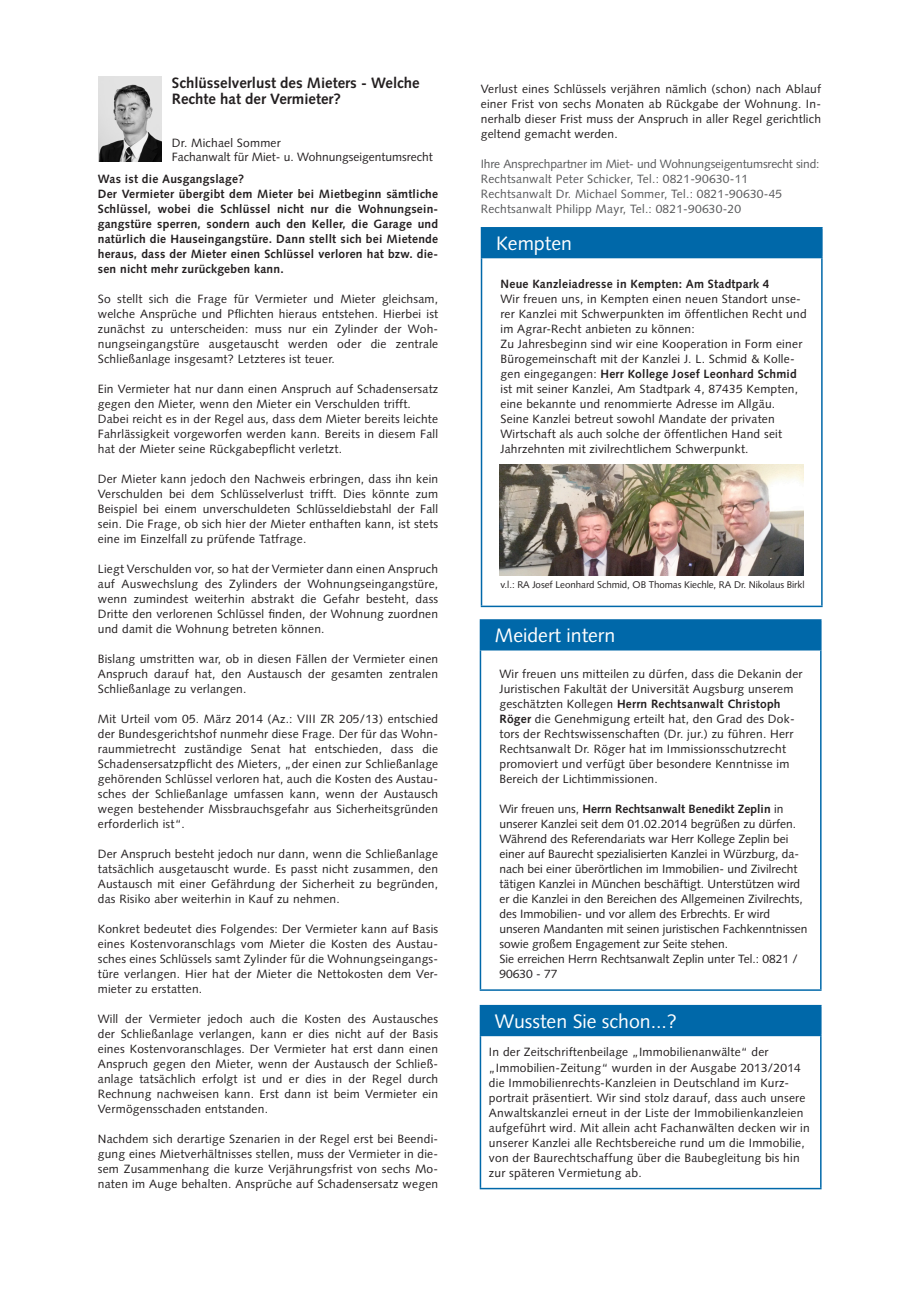
<style>
.page{position:relative;width:919px;height:1289px;background:#fff}
.page>*{position:absolute;margin:0;border:0;box-sizing:border-box;transform-origin:0 0}
.t1{font:19.5px "Syntax LT Std";color:#fff}
.t2{font:700 15px/16.5px "Syntax LT Std";color:#231f20}
.t3{font:12px/15px "Syntax LT Std";letter-spacing:.02em;color:#231f20;text-align:justify}
.t4{font:12px/15px "Syntax LT Std";color:#231f20}
.t5{font:700 12px/15px "Syntax LT Std";letter-spacing:.02em;color:#231f20}
.t6{font:12px/15px "Syntax LT Std";letter-spacing:.02em;color:#57585a}
.t7{font:9.75px "Syntax LT Std";letter-spacing:-.005em;color:#231f20}
.s1{font-weight:700}
</style>
<div class="page">
<div style="left:480px;top:620px;width:340px;height:29px;background:#0068a9"></div>
<hr style="left:479px;top:619px;width:342px;height:1px;background:#0068a9">
<hr style="left:479px;top:620px;width:2px;height:29px;background:#0068a9">
<svg style="left:820px;top:620px;width:1px;height:29px"></svg>
<hr style="left:479px;top:649px;width:342px;height:1px;background:#0068a9">
<hr style="left:479px;top:650px;width:2px;height:339px;background:#0068a9">
<hr style="left:820px;top:650px;width:1px;height:339px;background:#0068a9">
<hr style="left:479px;top:989px;width:342px;height:1px;background:#0068a9">
<div style="left:480px;top:1005px;width:340px;height:30px;background:#0068a9"></div>
<hr style="left:479px;top:1004px;width:342px;height:2px;background:#0068a9">
<hr style="left:479px;top:1006px;width:2px;height:28px;background:#0068a9">
<svg style="left:820px;top:1006px;width:1px;height:28px"></svg>
<hr style="left:479px;top:1034px;width:342px;height:2px;background:#0068a9">
<hr style="left:479px;top:1036px;width:2px;height:151px;background:#0068a9">
<hr style="left:820px;top:1036px;width:1px;height:151px;background:#0068a9">
<hr style="left:479px;top:1187px;width:342px;height:2px;background:#0068a9">
<img style="left:99px;top:77px;width:63px;height:85px">
<div style="left:481px;top:228px;width:340px;height:29px;background:#0068a9"></div>
<hr style="left:480px;top:227px;width:342px;height:1px;background:#0068a9">
<hr style="left:480px;top:228px;width:2px;height:29px;background:#0068a9">
<svg style="left:821px;top:228px;width:1px;height:29px"></svg>
<hr style="left:480px;top:257px;width:342px;height:1px;background:#0068a9">
<hr style="left:480px;top:258px;width:2px;height:347px;background:#0068a9">
<hr style="left:821px;top:258px;width:1px;height:347px;background:#0068a9">
<hr style="left:480px;top:605px;width:342px;height:2px;background:#0068a9">
<img style="left:499px;top:465px;width:304px;height:110px">
<p class="t2" style="left:172px;top:74px;width:249px">Schlüsselverlust des Mieters - Welche<br>Rechte hat der Vermieter?</p>
<p class="t4" style="left:172px;top:135px;width:262px;line-height:14.4px">Dr. Michael Sommer<br>Fachanwalt für Miet- u. Wohnungseigentumsrecht</p>
<p class="t5" style="left:98px;top:171px;width:342px">Was ist die Ausgangslage?<br>Der Vermieter übergibt dem Mieter bei Mietbeginn sämtliche Schlüssel, wobei die Schlüssel nicht nur die Wohnungsein&shy;gangstüre sperren, sondern auch den Keller, die Garage und natürlich die Hauseingangstüre. Dann stellt sich bei Mietende heraus, dass der Mieter einen Schlüssel verloren hat bzw. die&shy;sen nicht mehr zurückgeben kann.</p>
<p class="t3" style="left:98px;top:291px;width:342px">So stellt sich die Frage für Vermieter und Mieter gleichsam, welche Ansprüche und Pflichten hieraus entstehen. Hierbei ist zunächst zu unterscheiden: muss nur ein Zylinder der Woh&shy;nungseingangstüre ausgetauscht werden oder die zentrale Schließanlage insgesamt? Letzteres ist teuer.</p>
<p class="t3" style="left:98px;top:381px;width:342px;text-align:left">Ein Vermieter hat nur dann einen Anspruch auf Schadensersatz gegen den Mieter, wenn den Mieter ein Verschulden trifft.<br>Dabei reicht es in der Regel aus, dass dem Mieter bereits leichte Fahrlässigkeit vorgeworfen werden kann. Bereits in diesem Fall hat der Mieter seine Rückgabepflicht verletzt.</p>
<p class="t3" style="left:98px;top:471px;width:342px">Der Mieter kann jedoch den Nachweis erbringen, dass ihn kein Verschulden bei dem Schlüsselverlust trifft. Dies könnte zum Beispiel bei einem unverschuldeten Schlüsseldiebstahl der Fall sein. Die Frage, ob sich hier der Mieter enthaften kann, ist stets eine im Einzelfall zu prüfende Tatfrage.</p>
<p class="t3" style="left:98px;top:561px;width:342px">Liegt Verschulden vor, so hat der Vermieter dann einen Anspruch auf Auswechslung des Zylinders der Wohnungseingangstüre, wenn zumindest weiterhin abstrakt die Gefahr besteht, dass Dritte den verlorenen Schlüssel finden, der Wohnung zuordnen und damit die Wohnung betreten können.</p>
<p class="t3" style="left:98px;top:651px;width:342px">Bislang umstritten war, ob in diesen Fällen der Vermieter einen Anspruch darauf hat, den Austausch der gesamten zentralen Schließanlage zu verlangen.</p>
<p class="t3" style="left:98px;top:711px;width:342px">Mit Urteil vom 05. März 2014 (Az.: VIII ZR 205/13) entschied der Bundesgerichtshof nunmehr diese Frage. Der für das Wohn&shy;raummietrecht zuständige Senat hat entschieden, dass die Schadensersatzpflicht des Mieters, „der einen zur Schließanlage gehörenden Schlüssel verloren hat, auch die Kosten des Austau&shy;sches der Schließanlage umfassen kann, wenn der Austausch wegen bestehender Missbrauchsgefahr aus Sicherheitsgründen erforderlich ist“.</p>
<p class="t3" style="left:98px;top:846px;width:342px">Der Anspruch besteht jedoch nur dann, wenn die Schließanlage tatsächlich ausgetauscht wurde. Es passt nicht zusammen, den Austausch mit einer Gefährdung der Sicherheit zu begründen, das Risiko aber weiterhin in Kauf zu nehmen.</p>
<p class="t3" style="left:98px;top:921px;width:342px">Konkret bedeutet dies Folgendes: Der Vermieter kann auf Basis eines Kostenvoranschlags vom Mieter die Kosten des Austau&shy;sches eines Schlüssels samt Zylinder für die Wohnungseingangs&shy;türe verlangen. Hier hat der Mieter die Nettokosten dem Ver&shy;mieter zu erstatten.</p>
<p class="t3" style="left:98px;top:1011px;width:342px">Will der Vermieter jedoch auch die Kosten des Austausches der Schließanlage verlangen, kann er dies nicht auf der Basis eines Kostenvoranschlages. Der Vermieter hat erst dann einen Anspruch gegen den Mieter, wenn der Austausch der Schließ&shy;anlage tatsächlich erfolgt ist und er dies in der Regel durch Rechnung nachweisen kann. Erst dann ist beim Vermieter ein Vermögensschaden entstanden.</p>
<p class="t3" style="left:98px;top:1131px;width:342px">Nachdem sich derartige Szenarien in der Regel erst bei Beendi&shy;gung eines Mietverhältnisses stellen, muss der Vermieter in die&shy;sem Zusammenhang die kurze Verjährungsfrist von sechs Mo&shy;naten im Auge behalten. Ansprüche auf Schadensersatz wegen</p>
<p class="t3" style="left:480px;top:81px;width:342px">Verlust eines Schlüssels verjähren nämlich (schon) nach Ablauf einer Frist von sechs Monaten ab Rückgabe der Wohnung. In&shy;nerhalb dieser Frist muss der Anspruch in aller Regel gerichtlich geltend gemacht werden.</p>
<p class="t6" style="left:480px;top:156px;width:340px">Ihre Ansprechpartner im Miet- und Wohnungseigentumsrecht sind:<br>Rechtsanwalt Peter Schicker, Tel.: 0821-90630-11<br>Rechtsanwalt Dr. Michael Sommer, Tel.: 0821-90630-45<br>Rechtsanwalt Philipp Mayr, Tel.: 0821-90630-20</p>
<h1 class="t1" style="left:496px;top:232px;width:77px">Kempten</h1>
<p class="t5" style="left:500px;top:276px;width:270px">Neue Kanzleiadresse in Kempten: Am Stadtpark 4</p>
<p class="t3" style="left:500px;top:291px;width:308px;text-align:left">Wir freuen uns, in Kempten einen neuen Standort unse&shy;rer Kanzlei mit Schwerpunkten im öffentlichen Recht und im Agrar-Recht anbieten zu können:<br>Zu Jahresbeginn sind wir eine Kooperation in Form einer Bürogemeinschaft mit der Kanzlei J. L. Schmid &amp; Kolle&shy;gen eingegangen: <span class="s1">Herr Kollege Josef Leonhard Schmid </span>ist mit seiner Kanzlei, Am Stadtpark 4, 87435 Kempten, eine bekannte und renommierte Adresse im Allgäu.<br>Seine Kanzlei betreut sowohl Mandate der privaten Wirtschaft als auch solche der öffentlichen Hand seit Jahrzehnten mit zivilrechtlichem Schwerpunkt.</p>
<p class="t7" style="left:500px;top:579px;width:305px">v.l.: RA Josef Leonhard Schmid, OB Thomas Kiechle, RA Dr. Nikolaus Birkl</p>
<h1 class="t1" style="left:495px;top:624px;width:122px">Meidert intern</h1>
<p class="t3" style="left:499px;top:666px;width:304px;text-align:left">Wir freuen uns mitteilen zu dürfen, dass die Dekanin der Juristischen Fakultät der Universität Augsburg unserem geschätzten Kollegen <span class="s1">Herrn Rechtsanwalt Christoph Röger</span> die Genehmigung erteilt hat, den Grad des Dok&shy;tors der Rechtswissenschaften (Dr. jur.) zu führen. Herr Rechtsanwalt Dr. Röger hat im Immissionsschutzrecht promoviert und verfügt über besondere Kenntnisse im Bereich der Lichtimmissionen.</p>
<p class="t4" style="left:499px;top:801px;width:309px">Wir freuen uns, <span class="s1">Herrn Rechtsanwalt Benedikt Zeplin</span> in unserer Kanzlei seit dem 01.02.2014 begrüßen zu dürfen.<br>Während des Referendariats war Herr Kollege Zeplin bei einer auf Baurecht spezialisierten Kanzlei in Würzburg, da&shy;nach bei einer überörtlichen im Immobilien- und Zivilrecht tätigen Kanzlei in München beschäftigt. Unterstützen wird er die Kanzlei in den Bereichen des Allgemeinen Zivilrechts, des Immobilien- und vor allem des Erbrechts. Er wird unseren Mandanten mit seinen juristischen Fachkenntnissen sowie großem Engagement zur Seite stehen.<br>Sie erreichen Herrn Rechtsanwalt Zeplin unter Tel.: 0821 / 90630 - 77</p>
<h1 class="t1" style="left:495px;top:1009px;width:183px">Wussten Sie schon...?</h1>
<p class="t3" style="left:489px;top:1044px;width:322px;text-align:left">In der Zeitschriftenbeilage „Immobilienanwälte“ der „Immobilien-Zeitung“ wurden in der Ausgabe 2013/2014 die Immobilienrechts-Kanzleien in Deutschland im Kurz&shy;portrait präsentiert. Wir sind stolz darauf, dass auch unsere Anwaltskanzlei erneut in der Liste der Immobilienkanzleien aufgeführt wird. Mit allein acht Fachanwälten decken wir in unserer Kanzlei alle Rechtsbereiche rund um die Immobilie, von der Baurechtschaffung über die Baubegleitung bis hin zur späteren Vermietung ab.</p>
</div>
